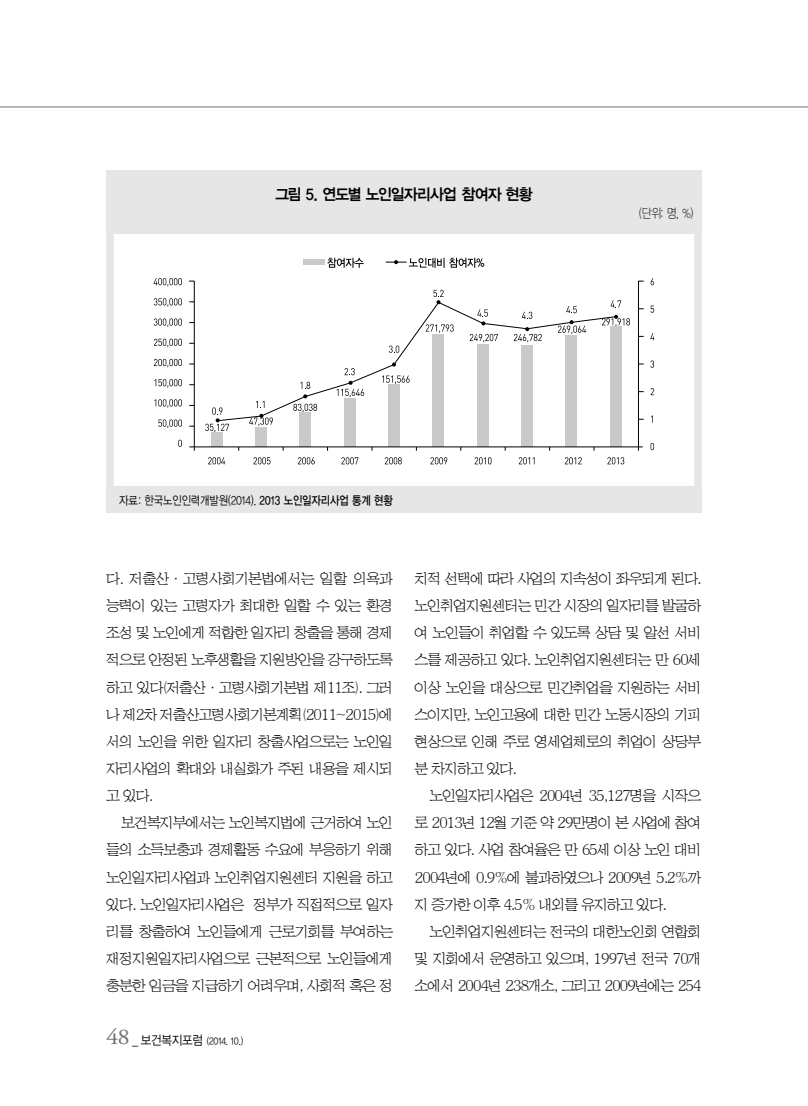
<style>
.page{position:relative;width:808px;height:1106px;background:#fff}
.page>*{position:absolute;margin:0;border:0;box-sizing:border-box;transform-origin:0 0}
.t1{font:15.75px "YDVYGO14";letter-spacing:-.045em;color:#000;scale:.95 1}
.t2{font:15px/27.2px "HY Sin Mun Myeong Jo Pro";letter-spacing:-.08em;color:#000;text-align:justify}
.t3{font:12.75px "YDVYGO11";color:#000;scale:.85 1}
.t4{font:12px "YDVYGO12";letter-spacing:-.01em;color:#000;scale:.85 1}
.t5{font:9.75px "YDVYGO12";letter-spacing:-.02em;color:#000;scale:.9 1}
.s1{font-family:"YDVYGO13"}
.s2{font-family:"Adobe Garamond Pro";font-size:22.5px;color:#727172}
.s3{font-size:12.75px}
</style>
<div class="page">
<hr style="left:0;top:107px;width:808px;height:1px;background:#727172">
<svg style="left:327px;top:258px;width:37px;height:10px"></svg>
<svg style="left:208px;top:457px;width:17px;height:7px"></svg>
<svg style="left:253px;top:457px;width:17px;height:7px"></svg>
<svg style="left:298px;top:457px;width:17px;height:7px"></svg>
<svg style="left:341px;top:457px;width:17px;height:7px"></svg>
<svg style="left:385px;top:457px;width:17px;height:7px"></svg>
<svg style="left:430px;top:457px;width:17px;height:7px"></svg>
<svg style="left:475px;top:457px;width:16px;height:7px"></svg>
<svg style="left:519px;top:457px;width:15px;height:7px"></svg>
<svg style="left:565px;top:457px;width:17px;height:7px"></svg>
<svg style="left:607px;top:457px;width:17px;height:7px"></svg>
<hr style="left:194px;top:281px;width:1px;height:170px;background:#000">
<svg style="left:154px;top:278px;width:28px;height:9px"></svg>
<svg style="left:154px;top:298px;width:28px;height:9px"></svg>
<svg style="left:154px;top:318px;width:28px;height:9px"></svg>
<svg style="left:154px;top:339px;width:28px;height:8px"></svg>
<svg style="left:154px;top:359px;width:28px;height:8px"></svg>
<svg style="left:154px;top:379px;width:28px;height:9px"></svg>
<svg style="left:154px;top:399px;width:28px;height:9px"></svg>
<svg style="left:158px;top:419px;width:24px;height:9px"></svg>
<svg style="left:178px;top:440px;width:4px;height:7px"></svg>
<svg style="left:612px;top:300px;width:9px;height:7px"></svg>
<svg style="left:650px;top:278px;width:4px;height:7px"></svg>
<svg style="left:651px;top:305px;width:3px;height:8px"></svg>
<svg style="left:650px;top:333px;width:4px;height:7px"></svg>
<svg style="left:650px;top:360px;width:4px;height:8px"></svg>
<svg style="left:651px;top:388px;width:3px;height:7px"></svg>
<svg style="left:650px;top:443px;width:4px;height:7px"></svg>
<hr style="left:638px;top:281px;width:1px;height:170px;background:#000">
<div style="left:211px;top:432px;width:12px;height:15px;background:#c9c9ca"></div>
<div style="left:255px;top:427px;width:12px;height:20px;background:#c9c9ca"></div>
<div style="left:299px;top:413px;width:12px;height:34px;background:#c9c9ca"></div>
<div style="left:344px;top:398px;width:12px;height:49px;background:#c9c9ca"></div>
<div style="left:304px;top:259px;width:21px;height:6px;background:#c9c9ca"></div>
<div style="left:388px;top:384px;width:12px;height:63px;background:#c9c9ca"></div>
<div style="left:432px;top:334px;width:12px;height:113px;background:#c9c9ca"></div>
<div style="left:477px;top:344px;width:12px;height:103px;background:#c9c9ca"></div>
<div style="left:521px;top:345px;width:12px;height:102px;background:#c9c9ca"></div>
<div style="left:565px;top:335px;width:12px;height:112px;background:#c9c9ca"></div>
<div style="left:610px;top:326px;width:12px;height:121px;background:#c9c9ca"></div>
<hr style="left:189px;top:446px;width:454px;height:1px;background:#000">
<svg style="left:229px;top:301px;width:388px;height:119px"></svg>
<svg style="left:205px;top:407px;width:24px;height:25px"></svg>
<svg style="left:249px;top:414px;width:24px;height:12px"></svg>
<svg style="left:300px;top:382px;width:10px;height:16px"></svg>
<svg style="left:337px;top:381px;width:27px;height:16px"></svg>
<svg style="left:392px;top:362px;width:4px;height:4px"></svg>
<svg style="left:433px;top:290px;width:11px;height:14px"></svg>
<svg style="left:477px;top:309px;width:11px;height:16px"></svg>
<svg style="left:514px;top:327px;width:28px;height:15px"></svg>
<svg style="left:558px;top:320px;width:28px;height:14px"></svg>
<svg style="left:602px;top:315px;width:28px;height:12px"></svg>
<svg style="left:386px;top:258px;width:98px;height:10px"></svg>
<div style="left:106px;top:218px;width:596px;height:275px;border:8px solid #e6e6e7"></div>
<div style="left:106px;top:170px;width:596px;height:64px;background:#e6e6e7"></div>
<div style="left:106px;top:487px;width:596px;height:26px;background:#e6e6e7"></div>
<p class="t1" style="left:275px;top:185px;width:272px">그림 5. 연도별 노인일자리사업 참여자 현황</p>
<p class="t3" style="left:639px;top:205px;width:65px">(단위: 명, %)</p>
<p class="t4" style="left:119px;top:494px;width:324px">자료: 한국노인인력개발원(2014). <span class="s1">2013 노인일자리사업 통계 현황</span></p>
<p class="t2" style="left:106px;top:565px;width:289px">다. 저출산·고령사회기본법에서는 일할 의욕과 능력이 있는 고령자가 최대한 일할 수 있는 환경 조성 및 노인에게 적합한 일자리 창출을 통해 경제 적으로 안정된 노후생활을 지원방안을 강구하도록 하고 있다(저출산·고령사회기본법 제11조). 그러 나 제2차 저출산고령사회기본계획(2011~2015)에 서의 노인을 위한 일자리 창출사업으로는 노인일 자리사업의 확대와 내실화가 주된 내용을 제시되 고 있다.</p>
<p class="t2" style="left:106px;top:809px;width:289px;text-indent:15px">보건복지부에서는 노인복지법에 근거하여 노인 들의 소득보충과 경제활동 수요에 부응하기 위해 노인일자리사업과 노인취업지원센터 지원을 하고 있다. 노인일자리사업은 정부가 직접적으로 일자 리를 창출하여 노인들에게 근로기회를 부여하는 재정지원일자리사업으로 근본적으로 노인들에게 충분한 임금을 지급하기 어려우며, 사회적 혹은 정</p>
<p class="t5" style="left:106px;top:1035px;width:154px"><span class="s2">48</span> <span class="s3">_ 보건복지포럼</span> (2014. 10.)</p>
<p class="t2" style="left:415px;top:565px;width:289px">치적 선택에 따라 사업의 지속성이 좌우되게 된다. 노인취업지원센터는 민간 시장의 일자리를 발굴하 여 노인들이 취업할 수 있도록 상담 및 알선 서비 스를 제공하고 있다. 노인취업지원센터는 만 60세 이상 노인을 대상으로 민간취업을 지원하는 서비 스이지만, 노인고용에 대한 민간 노동시장의 기피 현상으로 인해 주로 영세업체로의 취업이 상당부 분 차지하고 있다.</p>
<p class="t2" style="left:415px;top:782px;width:289px;text-indent:15px">노인일자리사업은 2004년 35,127명을 시작으 로 2013년 12월 기준 약 29만명이 본 사업에 참여 하고 있다. 사업 참여율은 만 65세 이상 노인 대비 2004년에 0.9%에 불과하였으나 2009년 5.2%까 지 증가한 이후 4.5% 내외를 유지하고 있다.</p>
<p class="t2" style="left:415px;top:918px;width:289px;text-indent:15px">노인취업지원센터는 전국의 대한노인회 연합회 및 지회에서 운영하고 있으며, 1997년 전국 70개 소에서 2004년 238개소, 그리고 2009년에는 254</p>
</div>
